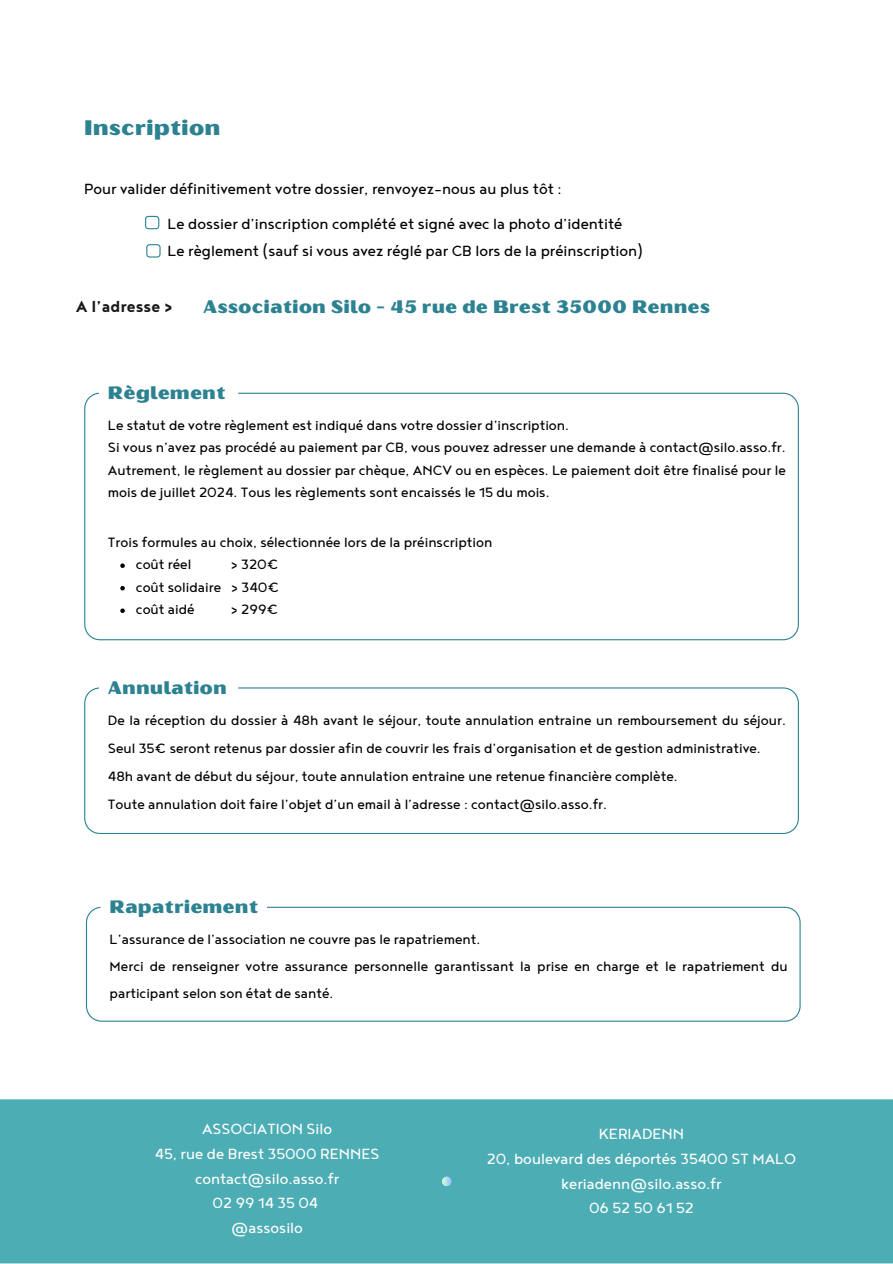
<style>
.page{position:relative;width:893px;height:1264px;background:#fff}
.page>*{position:absolute;margin:0;border:0;box-sizing:border-box;transform-origin:0 0}
.t1{font:21px "Oilvare Base";color:#2d8292}
.t2{font:700 19.5px "Noyh";color:#1a1a1a}
.t3{font:18px "Noyh";color:#000}
.t4{font:18px "Noyh";color:#fff}
.t5{font:18px "Oilvare Base";color:#2d8292}
.t6{font:16.5px/22.5px "Noyh";color:#000}
</style>
<div class="page">
<div style="left:0;top:1099px;width:892px;height:164px;background:#4dadb4"></div>
<svg style="left:145px;top:216px;width:14px;height:13px"></svg>
<svg style="left:146px;top:244px;width:14px;height:13px"></svg>
<svg style="left:84px;top:393px;width:714px;height:247px"></svg>
<div style="left:99px;top:383px;width:139px;height:21px;background:#fff;border-radius:11px"></div>
<svg style="left:120px;top:563px;width:5px;height:5px"></svg>
<svg style="left:120px;top:586px;width:5px;height:4px"></svg>
<svg style="left:120px;top:608px;width:5px;height:5px"></svg>
<svg style="left:84px;top:687px;width:714px;height:146px"></svg>
<div style="left:99px;top:677px;width:139px;height:22px;background:#fff;border-radius:11px"></div>
<svg style="left:86px;top:906px;width:714px;height:115px"></svg>
<div style="left:100px;top:897px;width:167px;height:21px;background:#fff;border-radius:11px"></div>
<svg style="left:442px;top:1176px;width:9px;height:9px"></svg>
<p class="t1" style="left:84px;top:114px;width:138px">Inscription</p>
<p class="t3" style="left:84px;top:180px;width:479px">Pour valider définitivement votre dossier, renvoyez-nous au plus tôt :</p>
<p class="t3" style="left:167px;top:216px;width:456px">Le dossier d’inscription complété et signé avec la photo d’identité</p>
<p class="t3" style="left:167px;top:243px;width:477px">Le règlement (sauf si vous avez réglé par CB lors de la préinscription)</p>
<p class="t2" style="left:76px;top:297px;width:98px">A l’adresse &gt;</p>
<p class="t5" style="left:203px;top:295px;width:508px">Association Silo - 45 rue de Brest 35000 Rennes</p>
<p class="t5" style="left:108px;top:382px;width:119px">Règlement</p>
<p class="t6" style="left:108px;top:415px;width:462px">Le statut de votre règlement est indiqué dans votre dossier d’inscription.</p>
<p class="t6" style="left:108px;top:438px;width:679px">Si vous n’avez pas procédé au paiement par CB, vous pouvez adresser une demande à contact@silo.asso.fr.</p>
<p class="t6" style="left:108px;top:460px;width:679px">Autrement, le règlement au dossier par chèque, ANCV ou en espèces. Le paiement doit être finalisé pour le mois de juillet 2024. Tous les règlements sont encaissés le 15 du mois.</p>
<p class="t6" style="left:108px;top:532px;width:386px">Trois formules au choix, sélectionnée lors de la préinscription</p>
<p class="t6" style="left:136px;top:555px;width:57px">coût réel</p>
<p class="t6" style="left:231px;top:555px;width:49px">&gt; 320€</p>
<p class="t6" style="left:136px;top:577px;width:145px">coût solidaire &gt; 340€</p>
<p class="t6" style="left:136px;top:600px;width:60px">coût aidé</p>
<p class="t6" style="left:231px;top:600px;width:49px">&gt; 299€</p>
<p class="t5" style="left:108px;top:676px;width:121px">Annulation</p>
<p class="t6" style="left:108px;top:708px;width:679px;line-height:28.2px">De la réception du dossier à 48h avant le séjour, toute annulation entraine un remboursement du séjour.<br>Seul 35€ seront retenus par dossier afin de couvrir les frais d’organisation et de gestion administrative.</p>
<p class="t6" style="left:108px;top:767px;width:571px">48h avant de début du séjour, toute annulation entraine une retenue financière complète.</p>
<p class="t6" style="left:108px;top:795px;width:500px">Toute annulation doit faire l’objet d’un email à l’adresse : contact@silo.asso.fr.</p>
<p class="t5" style="left:110px;top:895px;width:150px">Rapatriement</p>
<p class="t6" style="left:110px;top:929px;width:372px">L’assurance de l’association ne couvre pas le rapatriement.</p>
<p class="t6" style="left:110px;top:954px;width:679px;line-height:27px">Merci de renseigner votre assurance personnelle garantissant la prise en charge et le rapatriement du participant selon son état de santé.</p>
<h2 class="t4" style="left:202px;top:1121px;width:131px">ASSOCIATION Silo</h2>
<p class="t4" style="left:155px;top:1145px;width:226px">45, rue de Brest 35000 RENNES</p>
<p class="t4" style="left:195px;top:1170px;width:146px">contact@silo.asso.fr</p>
<p class="t4" style="left:212px;top:1195px;width:107px">02 99 14 35 04</p>
<h1 class="t4" style="left:231px;top:1220px;width:73px">@assosilo</h1>
<p class="t4" style="left:599px;top:1126px;width:87px">KERIADENN</p>
<p class="t4" style="left:486px;top:1150px;width:311px">20, boulevard des déportés 35400 ST MALO</p>
<p class="t4" style="left:561px;top:1175px;width:162px">keriadenn@silo.asso.fr</p>
<p class="t4" style="left:589px;top:1200px;width:106px">06 52 50 61 52</p>
</div>
